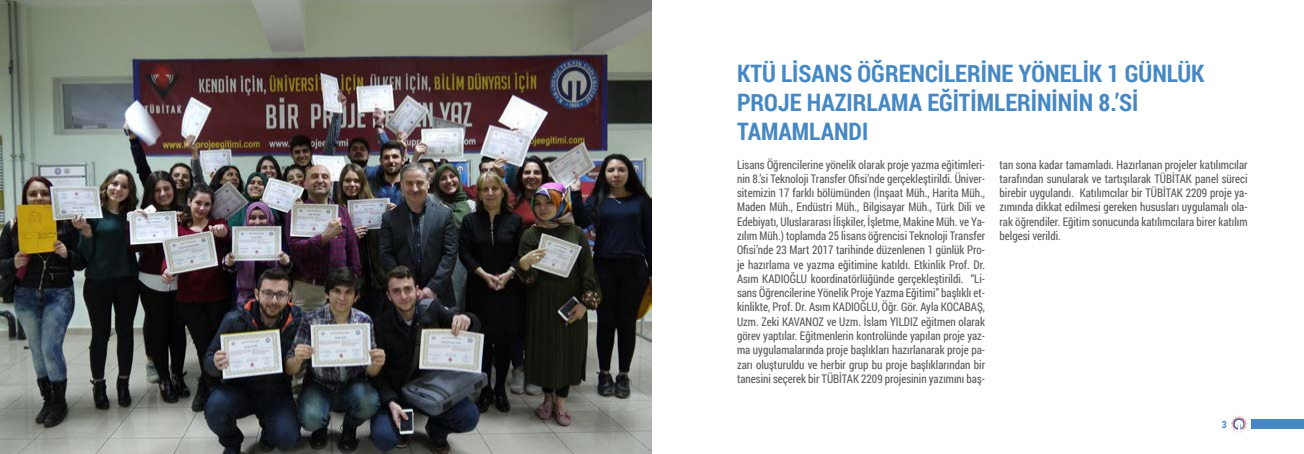
<style>
.page{position:relative;width:1304px;height:454px;background:#fff}
.page>*{position:absolute;margin:0;border:0;box-sizing:border-box;transform-origin:0 0}
.t1{font:700 24px/28.8px "Roboto Condensed";color:#4688c4}
.t2{font:11.9px/14.3px "Roboto Condensed";color:#58595b;text-align:justify;scale:.92 1}
.t3{font:700 10px "Roboto Condensed";color:#4688c4}
</style>
<div class="page">
<div style="left:1252px;top:419px;width:52px;height:10px;background:#4688c4"></div>
<svg style="left:1231px;top:415px;width:17px;height:18px"></svg>
<img style="left:0;top:0;width:652px;height:454px">
<h1 class="t1" style="left:737px;top:58px;width:469px">KTÜ LİSANS ÖĞRENCİLERİNE YÖNELİK 1 GÜNLÜK<br>PROJE HAZIRLAMA EĞİTİMLERİNİNİN 8.’Sİ<br>TAMAMLANDI</h1>
<p class="t2" style="left:737px;top:157px;width:271px">Lisans Öğrencilerine yönelik olarak proje yazma eğitimleri&shy;nin 8.’si Teknoloji Transfer Ofisi’nde gerçekleştirildi. Üniver&shy;sitemizin 17 farklı bölümünden (İnşaat Müh., Harita Müh., Maden Müh., Endüstri Müh., Bilgisayar Müh., Türk Dili ve Edebiyatı, Uluslararası İlişkiler, İşletme, Makine Müh. ve Ya&shy;zılım Müh.) toplamda 25 lisans öğrencisi Teknoloji Transfer Ofisi’nde 23 Mart 2017 tarihinde düzenlenen 1 günlük Pro&shy;je hazırlama ve yazma eğitimine katıldı. Etkinlik Prof. Dr.<br>Asım KADIOĞLU koordinatörlüğünde gerçekleştirildi. “Li&shy;sans Öğrencilerine Yönelik Proje Yazma Eğitimi” başlıklı et&shy;kinlikte, Prof. Dr. Asım KADIOĞLU, Öğr. Gör. Ayla KOCABAŞ, Uzm. Zeki KAVANOZ ve Uzm. İslam YILDIZ eğitmen olarak görev yaptılar. Eğitmenlerin kontrolünde yapılan proje yaz&shy;ma uygulamalarında proje başlıkları hazırlanarak proje pa&shy;zarı oluşturuldu ve herbir grup bu proje başlıklarından bir tanesini seçerek bir TÜBİTAK 2209 projesinin yazımını baş-</p>
<p class="t2" style="left:999px;top:157px;width:271px">tan sona kadar tamamladı. Hazırlanan projeler katılımcılar tarafından sunularak ve tartışılarak TÜBİTAK panel süreci birebir uygulandı. Katılımcılar bir TÜBİTAK 2209 proje ya&shy;zımında dikkat edilmesi gereken hususları uygulamalı ola&shy;rak öğrendiler. Eğitim sonucunda katılımcılara birer katılım belgesi verildi.</p>
<p class="t3" style="left:1222px;top:417px;width:6px">3</p>
</div>
